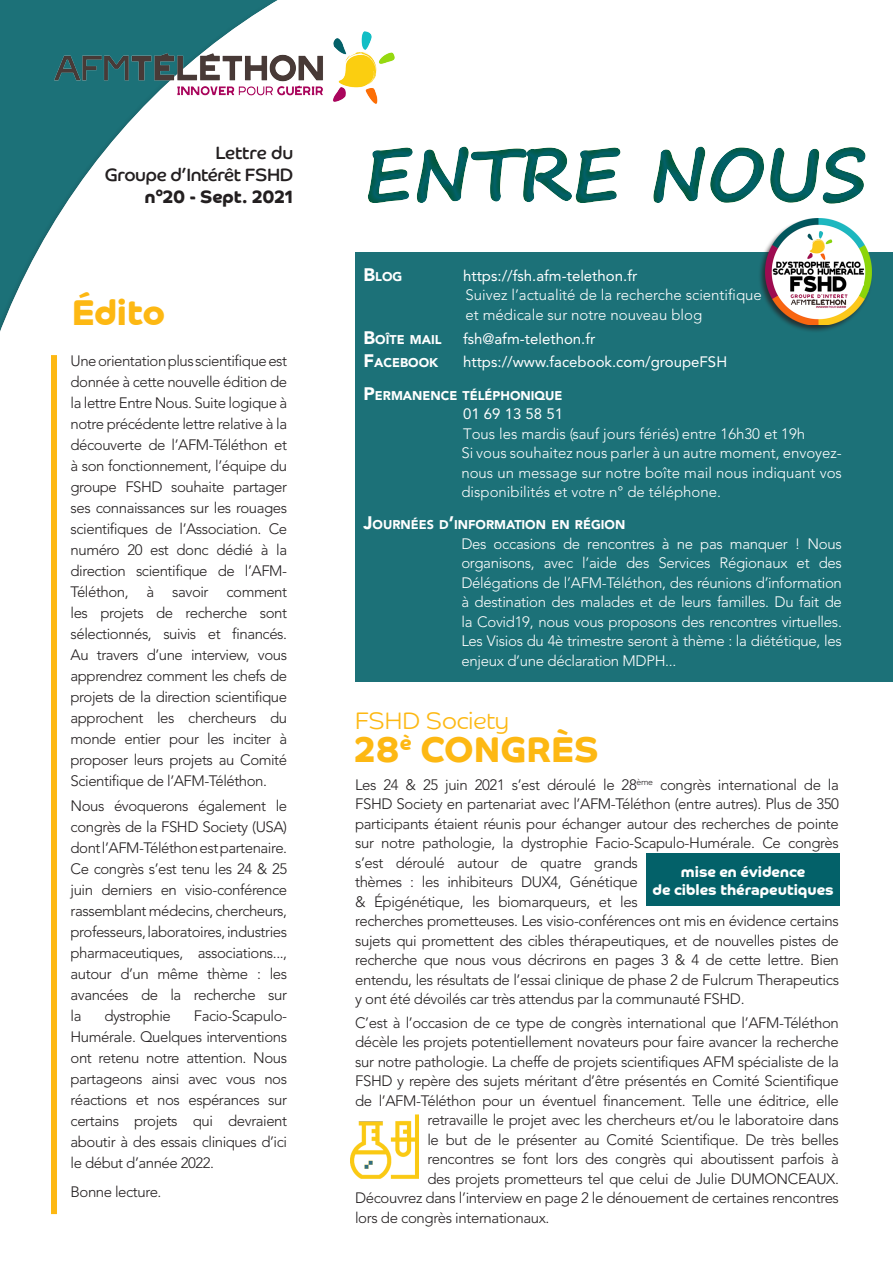
<style>
.page{position:relative;width:893px;height:1263px;background:#fff}
.page>*{position:absolute;margin:0;border:0;box-sizing:border-box;transform-origin:0 0}
.t1{font:700 72px "Segoe Print";color:#036169}
.t2{font:700 36px "Co Headline";color:#fdb813}
.t3{font:300 24px "Co Headline Corp";color:#fdb813}
.t4{font:18px/21.6px "Co Headline Corp";letter-spacing:-.02em;color:#231f20;text-align:right}
.t5{font:300 15px/21px "Avenir LT Std";letter-spacing:-.025em;color:#231f20;text-align:justify}
.t6{font:300 15px/19.5px "Avenir LT Std";color:#fff}
.t7{font:15px "Avenir LT Std";color:#fff}
.t8{font:700 15px/18px "Co Headline";color:#fff;text-align:center}
.t9{font:900 12.6px "Avenir LT Std";color:#fff}
.s1{font-family:"Co Headline";font-weight:700}
.s2{font-size:18px}
</style>
<div class="page">
<svg style="left:0;top:0;width:278px;height:332px"></svg>
<img style="left:44px;top:22px;width:351px;height:90px">
<svg style="left:367px;top:101px;width:28px;height:11px"></svg>
<div style="left:354px;top:132px;width:525px;height:86px;background:#fbce10;opacity:.5"></div>
<div style="left:355px;top:252px;width:538px;height:429px;background:#1c7178"></div>
<div style="left:758px;top:218px;width:115px;height:115px;background:#231f20;opacity:.75"></div>
<img style="left:765px;top:219px;width:106px;height:106px">
<div style="left:51px;top:355px;width:6px;height:859px;background:#fdb813"></div>
<div style="left:646px;top:854px;width:194px;height:52px;background:#036169"></div>
<img style="left:351px;top:1114px;width:68px;height:65px">
<p class="t4" style="left:105px;top:142px;width:190px">Lettre du<br>Groupe d’Intérêt FSHD <span class="s1">n°20 - Sept. 2021</span></p>
<p class="t2" style="left:72px;top:291px;width:95px">Édito</p>
<p class="t5" style="left:71px;top:350px;width:218px">Une orientation plus scientifique est donnée à cette nouvelle édition de la lettre Entre Nous. Suite logique à notre précédente lettre relative à la découverte de l’AFM-Téléthon et à son fonctionnement, l’équipe du groupe FSHD souhaite partager ses connaissances sur les rouages scientifiques de l’Association. Ce numéro 20 est donc dédié à la direction scientifique de l’AFM-Téléthon, à savoir comment les projets de recherche sont sélectionnés, suivis et financés.<br>Au travers d’une interview, vous apprendrez comment les chefs de projets de la direction scientifique approchent les chercheurs du monde entier pour les inciter à proposer leurs projets au Comité Scientifique de l’AFM-Téléthon.</p>
<p class="t5" style="left:71px;top:795px;width:218px">Nous évoquerons également le congrès de la FSHD Society (USA) dont l’AFM-Téléthon est partenaire.<br>Ce congrès s’est tenu les 24 &amp; 25 juin derniers en visio-conférence rassemblant médecins, chercheurs, professeurs, laboratoires, industries pharmaceutiques, associations..., autour d’un même thème : les avancées de la recherche sur la</p>
<p class="t5" style="left:71px;top:1005px;width:218px;text-indent:123px">Facio-Scapulo-Humérale. Quelques interventions ont retenu notre attention. Nous partageons ainsi avec vous nos réactions et nos espérances sur certains projets qui devraient aboutir à des essais cliniques d’ici le début d’année 2022.</p>
<p class="t5" style="left:71px;top:1182px;width:92px">Bonne lecture.</p>
<p class="t5" style="left:104px;top:1005px;width:68px">dystrophie</p>
<h1 class="t1" style="left:364px;top:108px;width:504px">ENTRE NOUS</h1>
<p class="t9" style="left:364px;top:269px;width:40px"><span class="s2">B</span>LOG</p>
<p class="t7" style="left:463px;top:267px;width:176px">https://fsh.afm-telethon.fr</p>
<p class="t6" style="left:466px;top:285px;width:298px">Suivez l’actualité de la recherche scientifique et médicale sur notre nouveau blog</p>
<p class="t9" style="left:364px;top:332px;width:80px"><span class="s2">B</span>OÎTE MAIL</p>
<p class="t7" style="left:463px;top:330px;width:134px">fsh@afm-telethon.fr</p>
<p class="t9" style="left:364px;top:355px;width:76px"><span class="s2">F</span>ACEBOOK</p>
<p class="t7" style="left:463px;top:353px;width:266px">https://www.facebook.com/groupeFSH</p>
<p class="t9" style="left:364px;top:388px;width:200px"><span class="s2">P</span>ERMANENCE TÉLÉPHONIQUE</p>
<p class="t7" style="left:463px;top:405px;width:102px">01 69 13 58 51</p>
<p class="t6" style="left:461px;top:424px;width:382px">Tous les mardis (sauf jours fériés) entre 16h30 et 19h<br>Si vous souhaitez nous parler à un autre moment, envoyez&shy;nous un message sur notre boîte mail nous indiquant vos disponibilités et votre n° de téléphone.</p>
<p class="t9" style="left:364px;top:517px;width:263px"><span class="s2">J</span>OURNÉES D<span class="s2">’</span>INFORMATION EN RÉGION</p>
<p class="t6" style="left:461px;top:534px;width:382px;text-align:justify">Des occasions de rencontres à ne pas manquer ! Nous organisons, avec l’aide des Services Régionaux et des Délégations de l’AFM-Téléthon, des réunions d’information à destination des malades et de leurs familles. Du fait de la Covid19, nous vous proposons des rencontres virtuelles.<br>Les Visios du 4è trimestre seront à thème : la diététique, les enjeux d’une déclaration MDPH...</p>
<p class="t3" style="left:355px;top:707px;width:156px">FSHD Society</p>
<p class="t2" style="left:355px;top:729px;width:245px">28<sup>è</sup> CONGRÈS</p>
<p class="t5" style="left:355px;top:775px;width:485px;line-height:19.5px;text-align:left">Les 24 &amp; 25 juin 2021 s’est déroulé le 28<sup>ème</sup> congrès international de la FSHD Society en partenariat avec l’AFM-Téléthon (entre autres). Plus de 350 participants étaient réunis pour échanger autour des recherches de pointe sur notre pathologie, la dystrophie Facio-Scapulo-Humérale. Ce congrès s’est déroulé autour de quatre grands<br>thèmes : les inhibiteurs DUX4, Génétique<br>&amp; Épigénétique, les biomarqueurs, et les<br>recherches prometteuses. Les visio-conférences ont mis en évidence certains sujets qui promettent des cibles thérapeutiques, et de nouvelles pistes de recherche que nous vous décrirons en pages 3 &amp; 4 de cette lettre. Bien entendu, les résultats de l’essai clinique de phase 2 de Fulcrum Therapeutics y ont été dévoilés car très attendus par la communauté FSHD.</p>
<p class="t5" style="left:355px;top:1012px;width:485px">C’est à l’occasion de ce type de congrès international que l’AFM-Téléthon</p>
<p class="t5" style="left:355px;top:1032px;width:485px">décèle les projets potentiellement novateurs pour faire avancer la recherche</p>
<p class="t5" style="left:355px;top:1051px;width:485px">sur notre pathologie. La cheffe de projets scientifiques AFM spécialiste de la</p>
<p class="t5" style="left:355px;top:1071px;width:485px">FSHD y repère des sujets méritant d’être présentés en Comité Scientifique</p>
<p class="t5" style="left:355px;top:1090px;width:485px">de l’AFM-Téléthon pour un éventuel financement. Telle une éditrice, elle</p>
<p class="t5" style="left:427px;top:1110px;width:413px">retravaille le projet avec les chercheurs et/ou le laboratoire dans</p>
<p class="t5" style="left:427px;top:1129px;width:413px">le but de le présenter au Comité Scientifique. De très belles</p>
<p class="t5" style="left:427px;top:1149px;width:413px">rencontres se font lors des congrès qui aboutissent parfois à</p>
<p class="t5" style="left:427px;top:1168px;width:413px">des projets prometteurs tel que celui de Julie DUMONCEAUX.</p>
<p class="t5" style="left:355px;top:1188px;width:485px">Découvrez dans l’interview en page 2 le dénouement de certaines rencontres</p>
<p class="t5" style="left:355px;top:1207px;width:196px">lors de congrès internationaux.</p>
<p class="t8" style="left:652px;top:863px;width:182px">mise en évidence<br>de cibles thérapeutiques</p>
</div>
